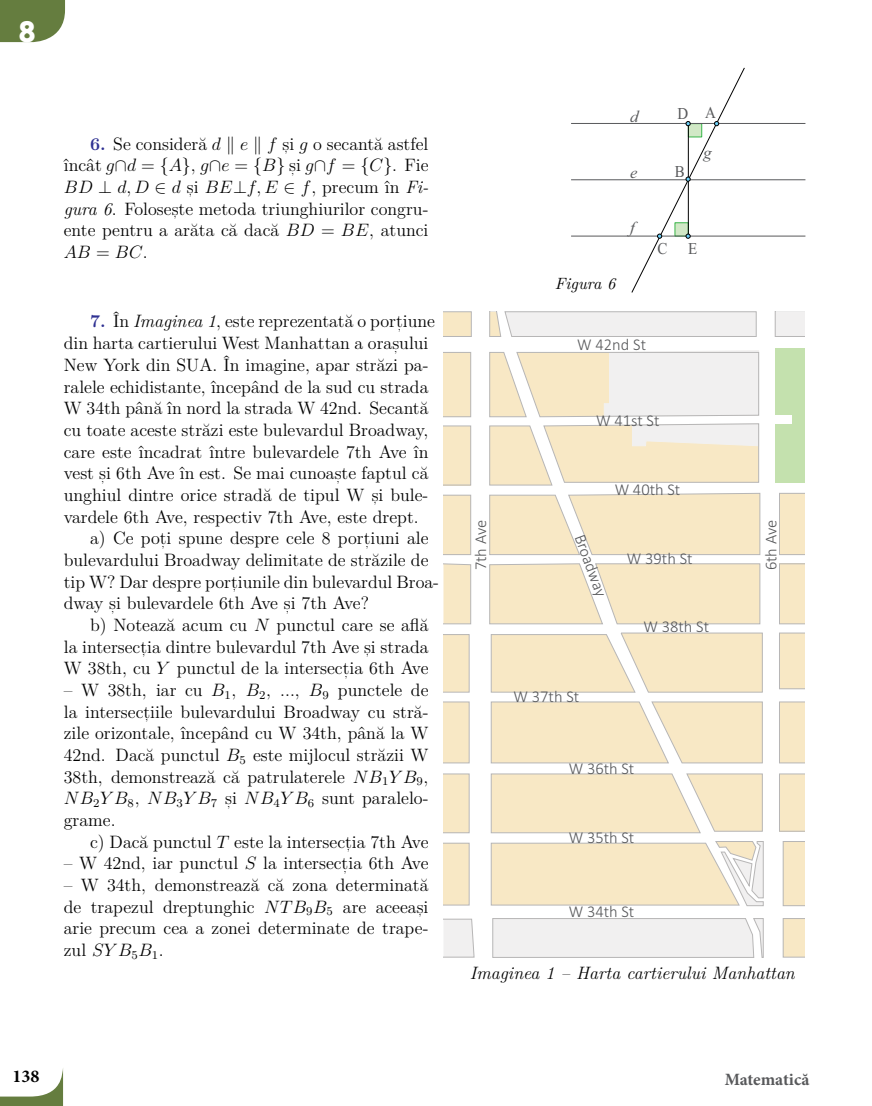
<style>
.page{position:relative;width:872px;height:1106px;background:#fff}
.page>*{position:absolute;margin:0;border:0;box-sizing:border-box;transform-origin:0 0}
.t1{font:30px "ITC Kabel Std Bold RO";color:#fff}
.t2{font:18px/21.6px "LM Roman 12";color:#000;text-align:justify}
.t3{font:18px "LM Math Italic 12";letter-spacing:.05em;color:#000}
.t4{font:italic 18px "LM Roman 12";color:#000}
.t5{font:700 18px "Minion Pro";color:#000}
.t6{font:700 18px "LM Roman 12";color:#000}
.t7{font:700 17.25px "Minion Pro";letter-spacing:-.005em;color:#58595b}
.t8{font:300 16.5px "Calibri";color:#58595b}
.t9{font:16.5px "Times New Roman";color:#58595b;scale:.91 1}
.t10{font:italic 16.5px "Times New Roman";color:#58595b}
.t11{font:italic 16.35px "LM Roman 10";color:#000}
.s1{font-weight:700;color:#2e3092}
.s2{font-family:"LM Math Italic 12"}
.s3{font-family:"LM Roman 12"}
.s4{font-family:"LM Roman 12";font-style:italic}
.s5{font-style:italic}
</style>
<div class="page">
<svg style="left:0;top:0;width:65px;height:42px;background:#70864d"></svg>
<svg style="left:0;top:1069px;width:63px;height:37px"></svg>
<hr style="left:571px;top:123px;width:234px;height:1px;background:#58595b">
<hr style="left:571px;top:179px;width:234px;height:1px;background:#58595b">
<hr style="left:571px;top:236px;width:234px;height:1px;background:#58595b">
<svg style="left:631px;top:68px;width:114px;height:225px"></svg>
<svg style="left:489px;top:350px;width:270px;height:67px"></svg>
<svg style="left:489px;top:423px;width:270px;height:62px"></svg>
<svg style="left:489px;top:493px;width:271px;height:62px;background:#f5e7c7"></svg>
<svg style="left:489px;top:563px;width:271px;height:61px;background:#f5e7c7"></svg>
<svg style="left:490px;top:632px;width:273px;height:60px;background:#f6e7c8"></svg>
<svg style="left:490px;top:701px;width:273px;height:62px;background:#f5e7c7"></svg>
<svg style="left:490px;top:773px;width:273px;height:60px;background:#f5e7c8"></svg>
<svg style="left:492px;top:918px;width:272px;height:39px"></svg>
<svg style="left:490px;top:841px;width:274px;height:65px;background:#f4e7cb"></svg>
<div style="left:443px;top:352px;width:28px;height:65px;background:#f8e8c5"></div>
<svg style="left:443px;top:425px;width:28px;height:60px;background:#f4e5c4"></svg>
<div style="left:443px;top:495px;width:28px;height:60px;background:#f8e8c5"></div>
<svg style="left:443px;top:563px;width:28px;height:61px;background:#f4e5c5"></svg>
<svg style="left:443px;top:634px;width:26px;height:58px;background:#f5e6c4"></svg>
<svg style="left:443px;top:701px;width:26px;height:62px;background:#f5e6c4"></svg>
<svg style="left:443px;top:773px;width:26px;height:60px;background:#f5e6c4"></svg>
<div style="left:443px;top:843px;width:26px;height:62px;background:#f8e8c5"></div>
<svg style="left:443px;top:918px;width:32px;height:39px"></svg>
<svg style="left:443px;top:312px;width:28px;height:25px"></svg>
<svg style="left:489px;top:312px;width:268px;height:25px"></svg>
<svg style="left:775px;top:312px;width:30px;height:25px"></svg>
<div style="left:779px;top:493px;width:26px;height:62px;background:#f8e8c5"></div>
<svg style="left:779px;top:563px;width:26px;height:61px;background:#f3e4c4"></svg>
<svg style="left:779px;top:632px;width:26px;height:57px"></svg>
<svg style="left:779px;top:701px;width:26px;height:62px;background:#f3e5c4"></svg>
<svg style="left:779px;top:773px;width:26px;height:58px;background:#f4e5c4"></svg>
<svg style="left:783px;top:841px;width:22px;height:65px"></svg>
<svg style="left:783px;top:918px;width:22px;height:39px"></svg>
<div style="left:775px;top:348px;width:30px;height:134px;background:#c4e1ae"></div>
<div style="left:769px;top:415px;width:22px;height:9px;background:#fff"></div>
<h1 class="t1" style="left:20px;top:12px;width:18px">8</h1>
<p class="t2" style="left:64px;top:131px;width:366px;text-align:right"><span class="s1">6.</span> Se consideră <span class="s2">d e f</span> s<sub>,</sub> i <span class="s2">g</span> o secantă astfel încât<span class="s2">g</span>∩<span class="s2">d</span>= <span class="s2">A</span> ,<span class="s2">g</span>∩<span class="s2">e</span>= <span class="s2">B</span> s<sub>,</sub>i<span class="s2">g</span>∩<span class="s2">f</span> = <span class="s2">C</span> . Fie</p>
<p class="t3" style="left:64px;top:179px;width:366px">BD ⊥ d,D ∈ d <span class="s3">s</span><sub>,</sub> <span class="s3">i</span> BE⊥f,E ∈ f<span class="s3">, precum în</span> <span class="s4">Fi-</span></p>
<p class="t2" style="left:64px;top:196px;width:366px"><span class="s5">gura 6</span>. Foloses<sub>,</sub> te metoda triunghiurilor congru&shy;ente pentru a arăta că dacă <span class="s2">BD</span> = <span class="s2">BE</span>, atunci</p>
<p class="t3" style="left:64px;top:244px;width:85px">AB <span class="s3">=</span> BC<span class="s3">.</span></p>
<p class="t2" style="left:90px;top:309px;width:346px"><span class="s1">7.</span> În <span class="s5">Imaginea 1</span>, este reprezentată o port<sub>,</sub> iune</p>
<p class="t2" style="left:64px;top:331px;width:366px">din harta cartierului West Manhattan a oras<sub>,</sub> ului</p>
<p class="t2" style="left:64px;top:352px;width:366px">New York din SUA. În imagine, apar străzi pa-</p>
<p class="t2" style="left:64px;top:374px;width:366px">ralele echidistante, începând de la sud cu strada</p>
<p class="t2" style="left:64px;top:396px;width:366px">W 34th până în nord la strada W 42nd. Secantă</p>
<p class="t2" style="left:64px;top:417px;width:366px">cu toate aceste străzi este bulevardul Broadway,</p>
<p class="t2" style="left:64px;top:439px;width:366px">care este încadrat între bulevardele 7th Ave în</p>
<p class="t2" style="left:64px;top:461px;width:366px">vest s<sub>,</sub> i 6th Ave în est. Se mai cunoas<sub>,</sub> te faptul că</p>
<p class="t2" style="left:64px;top:482px;width:366px">unghiul dintre orice stradă de tipul W s<sub>,</sub> i bule-</p>
<p class="t2" style="left:64px;top:504px;width:356px">vardele 6th Ave, respectiv 7th Ave, este drept.</p>
<p class="t2" style="left:90px;top:526px;width:340px">a) Ce pot<sub>,</sub> i spune despre cele 8 port<sub>,</sub> iuni ale</p>
<p class="t2" style="left:64px;top:547px;width:366px">bulevardului Broadway delimitate de străzile de</p>
<p class="t2" style="left:64px;top:569px;width:377px">tip W? Dar despre port<sub>,</sub> iunile din bulevardul Broa-</p>
<p class="t2" style="left:64px;top:591px;width:307px">dway s<sub>,</sub> i bulevardele 6th Ave s<sub>,</sub> i 7th Ave?</p>
<p class="t2" style="left:90px;top:612px;width:340px">b) Notează acum cu <span class="s2">N</span> punctul care se află</p>
<p class="t2" style="left:64px;top:634px;width:366px">la intersect<sub>,</sub> ia dintre bulevardul 7th Ave s<sub>,</sub> i strada</p>
<p class="t2" style="left:64px;top:656px;width:366px">W 38th, cu <span class="s2">Y</span> punctul de la intersect<sub>,</sub> ia 6th Ave</p>
<p class="t2" style="left:64px;top:677px;width:366px">– W 38th, iar cu <span class="s2">B</span><sub>1</sub>, <span class="s2">B</span><sub>2</sub>, ..., <span class="s2">B</span><sub>9</sub> punctele de la intersect<sub>,</sub> iile bulevardului Broadway cu stră&shy;zile orizontale, începând cu W 34th, până la W 42nd. Dacă punctul <span class="s2">B</span><sub>5</sub> este mijlocul străzii W 38th, demonstrează că patrulaterele <span class="s2">NB</span><sub>1</sub><span class="s2">YB</span><sub>9</sub>, <span class="s2">NB</span><sub>2</sub><span class="s2">YB</span><sub>8</sub>, <span class="s2">NB</span><sub>3</sub><span class="s2">YB</span><sub>7</sub> s<sub>,</sub> i <span class="s2">NB</span><sub>4</sub><span class="s2">YB</span><sub>6</sub> sunt paralelo&shy;grame.</p>
<p class="t2" style="left:90px;top:829px;width:340px">c) Dacă punctul <span class="s2">T</span> este la intersect<sub>,</sub> ia 7th Ave</p>
<p class="t2" style="left:64px;top:851px;width:366px">– W 42nd, iar punctul <span class="s2">S</span> la intersect<sub>,</sub> ia 6th Ave</p>
<p class="t2" style="left:64px;top:872px;width:366px">– W 34th, demonstrează că zona determinată de trapezul dreptunghic <span class="s2">NTB</span><sub>9</sub><span class="s2">B</span><sub>5</sub> are aceeas<sub>,</sub> i arie precum cea a zonei determinate de trape&shy;zul <span class="s2">SY B</span><sub>5</sub><span class="s2">B</span><sub>1</sub>.</p>
<p class="t10" style="left:630px;top:111px;width:10px">d</p>
<p class="t10" style="left:630px;top:167px;width:9px">e</p>
<p class="t10" style="left:630px;top:222px;width:6px">f</p>
<p class="t11" style="left:555px;top:270px;width:62px">Figura 6</p>
<p class="t9" style="left:677px;top:103px;width:13px">D</p>
<p class="t9" style="left:675px;top:162px;width:12px">B</p>
<p class="t9" style="left:705px;top:103px;width:13px">A</p>
<p class="t10" style="left:703px;top:147px;width:10px">g</p>
<p class="t9" style="left:657px;top:239px;width:12px">C</p>
<p class="t9" style="left:688px;top:239px;width:12px">E</p>
<p class="t8" style="left:577px;top:339px;width:70px">W 42nd St</p>
<p class="t8" style="left:596px;top:414px;width:65px">W 41st St</p>
<p class="t8" style="left:614px;top:483px;width:67px">W 40th St</p>
<p class="t8" style="left:475px;top:570px;width:52px;rotate:-90deg">7th Ave</p>
<p class="t8" style="left:765px;top:570px;width:52px;rotate:-90deg">6th Ave</p>
<p class="t8" style="left:585px;top:533px;width:67px;rotate:70deg">Broadway</p>
<p class="t8" style="left:627px;top:552px;width:67px">W 39th St</p>
<p class="t8" style="left:513px;top:690px;width:67px">W 37th St</p>
<p class="t8" style="left:643px;top:620px;width:67px">W 38th St</p>
<p class="t8" style="left:569px;top:762px;width:67px">W 36th St</p>
<p class="t8" style="left:569px;top:832px;width:67px">W 35th St</p>
<p class="t8" style="left:569px;top:906px;width:67px">W 34th St</p>
<p class="t4" style="left:470px;top:958px;width:326px">Imaginea 1 – Harta cartierului Manhattan</p>
<p class="t5" style="left:12px;top:1063px;width:28px">138</p>
<p class="t7" style="left:724px;top:1067px;width:86px">Matematică</p>
<p class="t6" style="left:17px;top:1070px;width:32px">138</p>
<p class="t2" style="left:717px;top:1072px;width:93px">Matematică</p>
</div>
